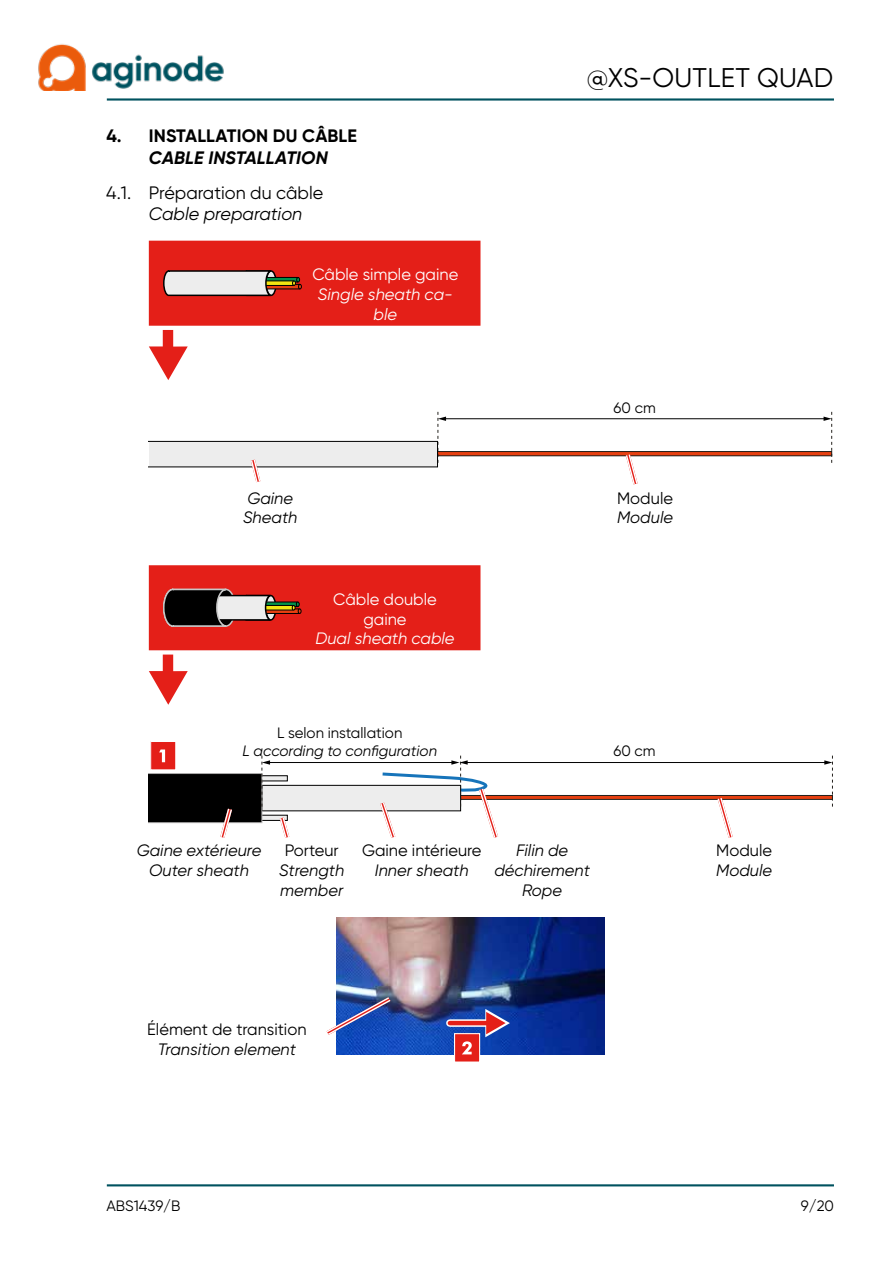
<style>
.page{position:relative;width:893px;height:1263px;background:#fff}
.page>*{position:absolute;margin:0;border:0;box-sizing:border-box;transform-origin:0 0}
.t1{font:27px "Gilroy";letter-spacing:.01em;color:#000}
.t2{font:18px "Gilroy";color:#000}
.t3{font:700 18px "Gilroy";letter-spacing:.01em;color:#000}
.t4{font:italic 700 18px "Gilroy";letter-spacing:.01em;color:#000}
.t5{font:italic 18px "Gilroy";color:#000}
.t6{font:italic 16.5px/19.8px "Gilroy";color:#000;text-align:center}
.t7{font:16.5px "Gilroy";color:#000}
.t8{font:italic 16.5px/19.8px "Gilroy";color:#fff;text-align:center}
.t9{font:16.5px/19.8px "Gilroy";color:#fff;text-align:center}
.t10{font:15px "Gilroy";color:#000}
.t11{font:italic 15px "Gilroy";color:#000}
</style>
<div class="page">
<img style="left:38px;top:44px;width:186px;height:46px">
<hr style="left:107px;top:98px;width:727px;height:3px;background:#00525f">
<hr style="left:107px;top:1184px;width:727px;height:2px;background:#00525f">
<div style="left:261px;top:776px;width:26px;height:5px;background:#ededed"></div>
<div style="left:261px;top:775px;width:27px;height:6px;border:1px solid #000"></div>
<div style="left:261px;top:815px;width:26px;height:5px;background:#ededed"></div>
<div style="left:261px;top:815px;width:27px;height:6px;border:1px solid #000"></div>
<hr style="left:283px;top:795px;width:549px;height:4px;background:#e74011">
<div style="left:283px;top:795px;width:550px;height:5px;border:1px solid #24211d"></div>
<div style="left:262px;top:785px;width:199px;height:26px;background:#ededed"></div>
<div style="left:262px;top:785px;width:199px;height:26px;border:1px solid #000"></div>
<hr style="left:466px;top:762px;width:360px;height:1px;background:#000">
<svg style="left:824px;top:756px;width:9px;height:51px"></svg>
<hr style="left:269px;top:762px;width:184px;height:1px;background:#000">
<div style="left:149px;top:565px;width:331px;height:85px;background:#e41f18;border:2px solid #e41f18"></div>
<svg style="left:163px;top:588px;width:138px;height:39px"></svg>
<svg style="left:149px;top:654px;width:39px;height:51px"></svg>
<img style="left:337px;top:917px;width:267px;height:137px">
<svg style="left:377px;top:756px;width:124px;height:82px"></svg>
<svg style="left:326px;top:993px;width:69px;height:46px"></svg>
<svg style="left:277px;top:814px;width:13px;height:24px"></svg>
<svg style="left:714px;top:795px;width:22px;height:43px"></svg>
<div style="left:151px;top:741px;width:25px;height:29px;background:#e41f18"></div>
<div style="left:150px;top:741px;width:26px;height:29px;border:1px solid #fff"></div>
<svg style="left:149px;top:749px;width:121px;height:89px"></svg>
<div style="left:455px;top:1034px;width:25px;height:28px;background:#e41f18"></div>
<div style="left:454px;top:1033px;width:26px;height:29px;border:1px solid #fff"></div>
<svg style="left:462px;top:1041px;width:10px;height:13px"></svg>
<svg style="left:450px;top:1019px;width:35px;height:8px"></svg>
<hr style="left:450px;top:1021px;width:39px;height:4px;background:#e41f18">
<svg style="left:485px;top:1009px;width:25px;height:28px"></svg>
<div style="left:240px;top:451px;width:592px;height:5px;background:#e74011"></div>
<div style="left:239px;top:451px;width:593px;height:5px;border:1px solid #24211d"></div>
<hr style="left:445px;top:418px;width:380px;height:1px;background:#000">
<svg style="left:824px;top:412px;width:8px;height:51px"></svg>
<svg style="left:623px;top:451px;width:18px;height:34px"></svg>
<svg style="left:149px;top:412px;width:297px;height:71px"></svg>
<div style="left:149px;top:241px;width:331px;height:85px;background:#e41f18;border:2px solid #e41f18"></div>
<svg style="left:149px;top:330px;width:39px;height:50px"></svg>
<svg style="left:163px;top:270px;width:139px;height:27px;background:#c2a299"></svg>
<p class="t3" style="left:106px;top:124px;width:252px">4. INSTALLATION DU CÂBLE</p>
<p class="t4" style="left:149px;top:146px;width:180px">CABLE INSTALLATION</p>
<p class="t2" style="left:106px;top:181px;width:218px">4.1. Préparation du câble</p>
<p class="t5" style="left:149px;top:203px;width:155px">Cable preparation</p>
<p class="t9" style="left:312px;top:264px;width:148px">Câble simple gaine</p>
<p class="t8" style="left:318px;top:284px;width:136px">Single sheath ca&shy;ble</p>
<p class="t6" style="left:243px;top:488px;width:56px;text-align:left">Gaine<br>Sheath</p>
<p class="t9" style="left:333px;top:589px;width:105px">Câble double gaine</p>
<p class="t8" style="left:315px;top:628px;width:141px">Dual sheath cable</p>
<p class="t10" style="left:277px;top:724px;width:127px">L selon installation</p>
<p class="t11" style="left:242px;top:742px;width:196px">L according to configuration</p>
<h1 class="t1" style="left:587px;top:61px;width:248px">@XS-OUTLET QUAD</h1>
<p class="t10" style="left:614px;top:399px;width:44px">60 cm</p>
<p class="t7" style="left:617px;top:488px;width:57px">Module</p>
<p class="t6" style="left:617px;top:507px;width:58px">Module</p>
<p class="t10" style="left:613px;top:742px;width:44px">60 cm</p>
<p class="t6" style="left:137px;top:840px;width:126px">Gaine extérieure<br>Outer sheath</p>
<p class="t7" style="left:285px;top:840px;width:56px">Porteur</p>
<p class="t6" style="left:279px;top:860px;width:67px;text-align:left">Strength member</p>
<p class="t7" style="left:362px;top:840px;width:121px">Gaine intérieure</p>
<p class="t6" style="left:375px;top:860px;width:95px">Inner sheath</p>
<p class="t6" style="left:494px;top:840px;width:97px">Filin de déchirement<br>Rope</p>
<p class="t7" style="left:716px;top:840px;width:57px">Module</p>
<p class="t6" style="left:716px;top:860px;width:58px">Module</p>
<p class="t7" style="left:147px;top:1019px;width:161px">Élément de transition</p>
<p class="t6" style="left:158px;top:1039px;width:140px">Transition element</p>
<p class="t10" style="left:106px;top:1196px;width:76px">ABS1439/B</p>
<p class="t10" style="left:801px;top:1197px;width:35px">9/20</p>
</div>
